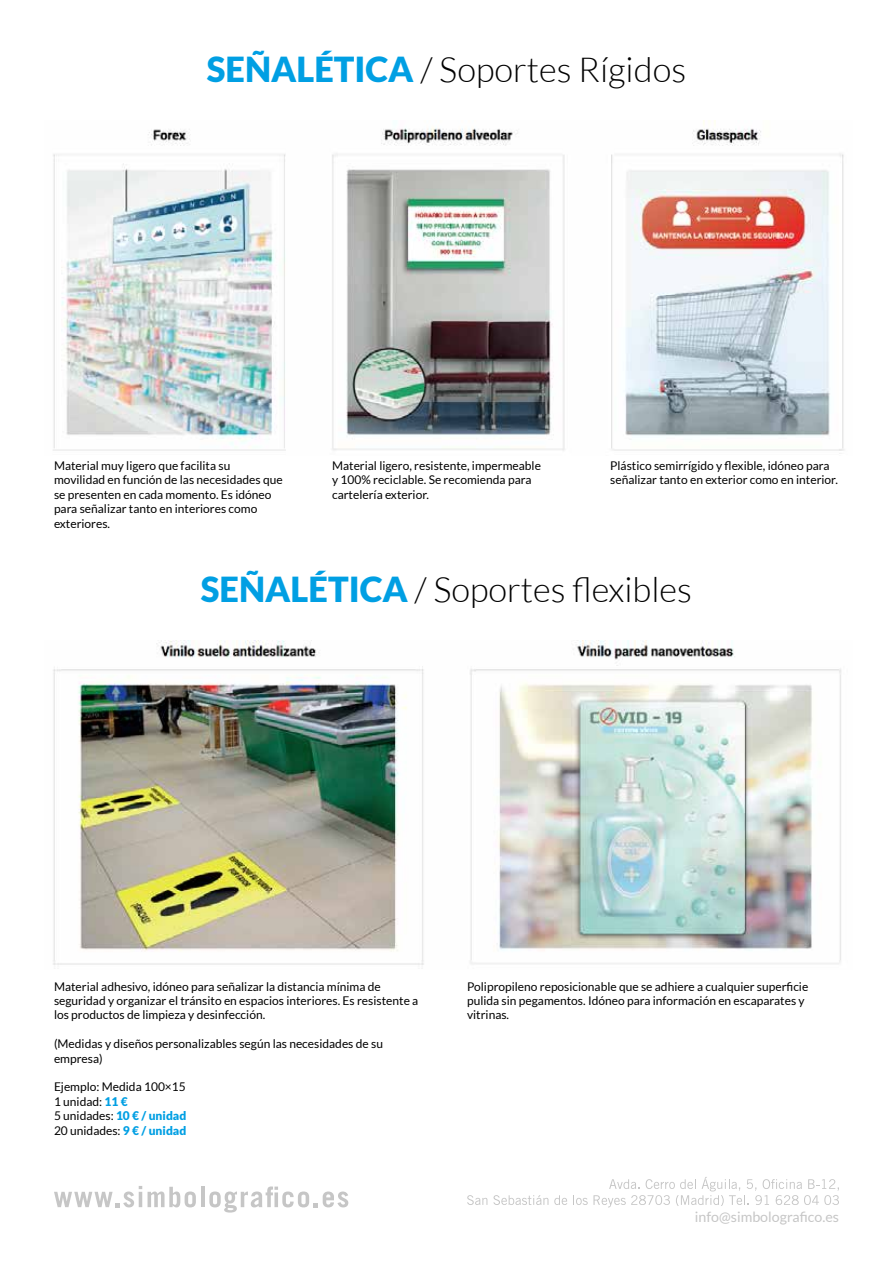
<style>
.page{position:relative;width:893px;height:1263px;background:#fff}
.page>*{position:absolute;margin:0;border:0;box-sizing:border-box;transform-origin:0 0}
.t1{font:300 34.5px "Lato";color:#000}
.t2{font:14.25px "Lato";color:#c6c6c6}
.t3{font:12px/14.4px "Lato";color:#000}
.s1{font-weight:900;color:#009fe3}
</style>
<div class="page">
<svg style="left:54px;top:1186px;width:88px;height:21px"></svg>
<hr style="left:139px;top:1192px;width:3px;height:15px;background:#c6c6c6">
<svg style="left:148px;top:1187px;width:48px;height:20px"></svg>
<hr style="left:201px;top:1187px;width:3px;height:20px;background:#c6c6c6">
<svg style="left:209px;top:1186px;width:139px;height:26px"></svg>
<svg style="left:467px;top:1195px;width:20px;height:10px"></svg>
<svg style="left:493px;top:1195px;width:55px;height:10px"></svg>
<svg style="left:554px;top:1195px;width:13px;height:10px"></svg>
<svg style="left:573px;top:1177px;width:266px;height:30px"></svg>
<img style="left:53px;top:120px;width:791px;height:334px">
<img style="left:53px;top:641px;width:788px;height:324px">
<h1 class="t1" style="left:207px;top:51px;width:481px"><span class="s1">SEÑALÉTICA</span> / Soportes Rígidos</h1>
<p class="t3" style="left:54px;top:458px;width:230px">M aterial muy ligero que facilita su movilidad en función de las necesidades que se presenten en cada momento. Es idóneo para señalizar tanto en interiores como exteriores.</p>
<p class="t3" style="left:332px;top:458px;width:210px">M aterial ligero, resistente, impermeable y 100% reciclable. Se recomienda para cartelería exterior.</p>
<p class="t3" style="left:610px;top:458px;width:229px">Plástico semirrígido y flexible, idóneo para señalizar tanto en exterior como en interior.</p>
<h1 class="t1" style="left:201px;top:571px;width:493px"><span class="s1">SEÑALÉTICA</span> / Soportes flexibles</h1>
<p class="t3" style="left:54px;top:979px;width:366px">Material adhesivo, idóneo para señalizar la distancia mínima de seguridad y organizar el tránsito en espacios interiores. Es resistente a los productos de limpieza y desinfección.</p>
<p class="t3" style="left:54px;top:1036px;width:330px">(Medidas y diseños personalizables según las necesidades de su empresa)</p>
<p class="t3" style="left:54px;top:1080px;width:134px">Ejemplo: Medida 100×15<br>1 unidad: <span class="s1">11 €<br></span>5 unidades: <span class="s1">10 € / unidad<br></span>20 unidades: <span class="s1">9 € / unidad</span></p>
<p class="t3" style="left:467px;top:979px;width:343px">Polipropileno reposicionable que se adhiere a cualquier superficie pulida sin pegamentos. I dóneo para información en escaparates y vitrinas.</p>
<p class="t2" style="left:695px;top:1209px;width:146px">info@simbolografico.es</p>
</div>
